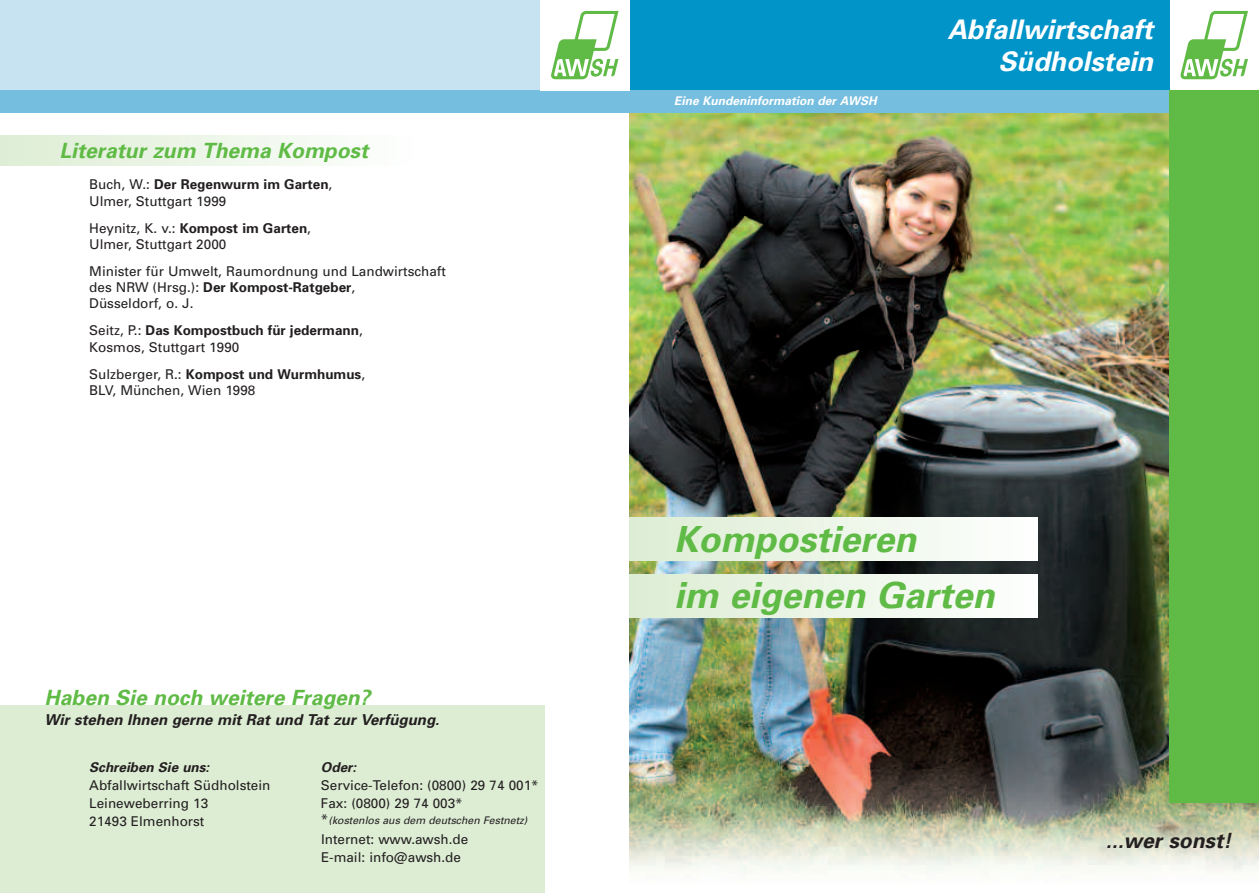
<style>
.page{position:relative;width:1259px;height:893px;background:#fff}
.page>*{position:absolute;margin:0;border:0;box-sizing:border-box;transform-origin:0 0}
.t1{font:italic 700 36px/56.8px "Univers";color:#60bb46}
.t2{font:italic 700 27px/32.4px "Univers";color:#fff;text-align:right}
.t3{font:italic 700 21px "Univers";color:#60bb46}
.t4{font:italic 700 21px "Univers";color:#231f20}
.t5{font:italic 700 15px "Univers";color:#231f20}
.t6{font:13.5px/16.2px "Univers";color:#231f20}
.t7{font:italic 700 13.5px "Univers";color:#231f20}
.t8{font:italic 700 12px "Univers";color:#fff}
.t9{font:italic 10.5px "Univers";color:#231f20}
.s1{font-weight:700}
.s2{font-style:normal;font-size:13.5px}
</style>
<div class="page">
<img style="left:629px;top:113px;width:630px;height:759px">
<div style="left:629px;top:575px;width:408px;height:42px;background:linear-gradient(to right,#ddedd3,#fdfefd)"></div>
<div style="left:629px;top:518px;width:408px;height:42px;background:linear-gradient(to right,#ddedd3,#fdfefd)"></div>
<div style="left:629px;top:0;width:540px;height:90px;background:#0094c9"></div>
<div style="left:0;top:90px;width:1169px;height:23px;background:#75bee0"></div>
<div style="left:1169px;top:90px;width:90px;height:713px;background:#60bb46"></div>
<div style="left:0;top:0;width:540px;height:90px;background:#c7e2f1"></div>
<svg style="left:1180px;top:11px;width:68px;height:68px"></svg>
<svg style="left:551px;top:11px;width:67px;height:68px"></svg>
<div style="left:0;top:135px;width:412px;height:30px;background:linear-gradient(to right,#deedd4,#fdfffd)"></div>
<div style="left:0;top:705px;width:544px;height:188px;background:#ddedd4"></div>
<h3 class="t3" style="left:60px;top:142px;width:310px">Literatur zum Thema Kompost</h3>
<p class="t6" style="left:89px;top:178px;width:244px">Buch, W.: <span class="s1">Der Regenwurm im Garten</span>,<br>Ulmer, Stuttgart 1999</p>
<p class="t6" style="left:89px;top:221px;width:223px">Heynitz, K. v.: <span class="s1">Kompost im Garten</span>,<br>Ulmer, Stuttgart 2000</p>
<p class="t6" style="left:89px;top:264px;width:358px">Minister für Umwelt, Raumordnung und Landwirtschaft des NRW (Hrsg.): <span class="s1">Der Kompost-Ratgeber</span>,<br>Düsseldorf, o. J.</p>
<p class="t6" style="left:89px;top:324px;width:275px">Seitz, P.: <span class="s1">Das Kompostbuch für jedermann</span>,<br>Kosmos, Stuttgart 1990</p>
<p class="t6" style="left:89px;top:367px;width:277px">Sulzberger, R.: <span class="s1">Kompost und Wurmhumus</span>,<br>BLV, München, Wien 1998</p>
<h3 class="t3" style="left:45px;top:690px;width:327px">Haben Sie noch weitere Fragen?</h3>
<p class="t5" style="left:45px;top:714px;width:396px">Wir stehen Ihnen gerne mit Rat und Tat zur Verfügung.</p>
<p class="t7" style="left:89px;top:762px;width:122px">Schreiben Sie uns:</p>
<p class="t6" style="left:89px;top:778px;width:183px;line-height:18px">Abfallwirtschaft Südholstein<br>Leineweberring 13<br>21493 Elmenhorst</p>
<p class="t7" style="left:321px;top:762px;width:37px">Oder:</p>
<p class="t6" style="left:321px;top:778px;width:219px;line-height:18px">Service-Telefon: (0800) 29 74 001*<br>Fax: (0800) 29 74 003*</p>
<p class="t9" style="left:321px;top:816px;width:208px"><span class="s2">*</span>(kostenlos aus dem deutschen Festnetz)</p>
<p class="t6" style="left:321px;top:832px;width:149px;line-height:18px">Internet: www.awsh.de<br>E-mail: info@awsh.de</p>
<p class="t8" style="left:674px;top:96px;width:204px">Eine Kundeninformation der AWSH</p>
<h2 class="t2" style="left:947px;top:16px;width:207px">Abfallwirtschaft<br>Südholstein</h2>
<h1 class="t1" style="left:674px;top:513px;width:322px">Kompostieren<br>im eigenen Garten</h1>
<h3 class="t4" style="left:1106px;top:833px;width:127px">...wer sonst!</h3>
</div>
